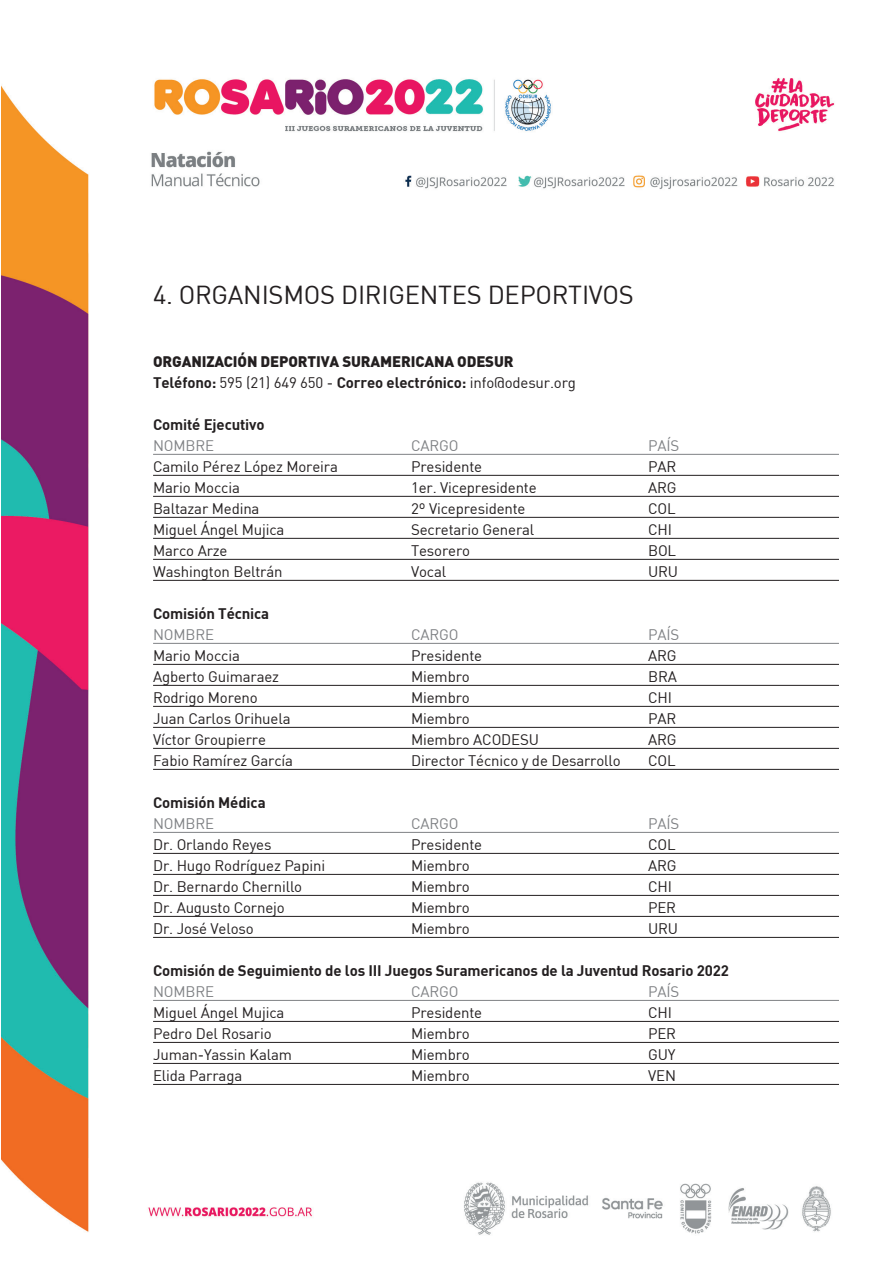
<style>
.page{position:relative;width:893px;height:1263px;background:#fff}
.page>*{position:absolute;margin:0;border:0;box-sizing:border-box;transform-origin:0 0}
.t1{font:25.5px "DIN";letter-spacing:-.01em;color:#231f20}
.t2{font:15px "DIN";letter-spacing:-.01em;color:#231f20}
.t3{font:700 15px "DIN";letter-spacing:-.01em;color:#231f20}
.t4{font:900 15px/21px "DIN";letter-spacing:-.01em;color:#231f20}
.t5{font:15px "DIN";letter-spacing:-.01em;color:#808285}
.s1{font-weight:700}
.s2{font-weight:400}
</style>
<div class="page">
<img style="left:1px;top:78px;width:838px;height:1157px">
<hr style="left:153px;top:454px;width:686px;height:1px;background:#808285">
<hr style="left:153px;top:475px;width:686px;height:1px;background:#231f20">
<hr style="left:153px;top:496px;width:686px;height:1px;background:#231f20">
<hr style="left:153px;top:517px;width:686px;height:1px;background:#231f20">
<hr style="left:153px;top:538px;width:686px;height:1px;background:#231f20">
<hr style="left:153px;top:559px;width:686px;height:1px;background:#231f20">
<hr style="left:153px;top:580px;width:686px;height:1px;background:#231f20">
<hr style="left:153px;top:643px;width:686px;height:1px;background:#808285">
<hr style="left:153px;top:664px;width:686px;height:1px;background:#231f20">
<hr style="left:153px;top:685px;width:686px;height:1px;background:#231f20">
<hr style="left:153px;top:706px;width:686px;height:1px;background:#231f20">
<hr style="left:153px;top:727px;width:686px;height:1px;background:#231f20">
<hr style="left:153px;top:748px;width:686px;height:1px;background:#231f20">
<hr style="left:153px;top:769px;width:686px;height:1px;background:#231f20">
<hr style="left:153px;top:832px;width:686px;height:1px;background:#808285">
<hr style="left:153px;top:853px;width:686px;height:1px;background:#231f20">
<hr style="left:153px;top:874px;width:686px;height:1px;background:#231f20">
<hr style="left:153px;top:895px;width:686px;height:1px;background:#231f20">
<hr style="left:153px;top:916px;width:686px;height:1px;background:#231f20">
<hr style="left:153px;top:937px;width:686px;height:1px;background:#231f20">
<hr style="left:153px;top:1000px;width:686px;height:1px;background:#808285">
<hr style="left:153px;top:1021px;width:686px;height:1px;background:#231f20">
<hr style="left:153px;top:1042px;width:686px;height:1px;background:#231f20">
<hr style="left:153px;top:1063px;width:686px;height:1px;background:#231f20">
<hr style="left:153px;top:1084px;width:686px;height:1px;background:#231f20">
<h1 class="t1" style="left:153px;top:279px;width:482px">4. ORGANISMOS DIRIGENTES DEPORTIVOS</h1>
<p class="t4" style="left:153px;top:350px;width:424px">ORGANIZACIÓN DEPORTIVA SURAMERICANA ODESUR<br><span class="s1">Teléfono:</span> <span class="s2">595 (21) 649 650 -</span> <span class="s1">Correo electrónico:</span> <span class="s2">info@odesur.org</span></p>
<p class="t3" style="left:153px;top:415px;width:113px">Comité Ejecutivo</p>
<p class="t5" style="left:153px;top:436px;width:63px">NOMBRE</p>
<p class="t5" style="left:411px;top:436px;width:49px">CARGO</p>
<p class="t5" style="left:648px;top:436px;width:33px">PAÍS</p>
<p class="t2" style="left:153px;top:457px;width:186px">Camilo Pérez López Moreira</p>
<p class="t2" style="left:411px;top:457px;width:73px">Presidente</p>
<p class="t2" style="left:648px;top:457px;width:30px">PAR</p>
<p class="t2" style="left:153px;top:478px;width:88px">Mario Moccia</p>
<p class="t2" style="left:411px;top:478px;width:127px">1er. Vicepresidente</p>
<p class="t2" style="left:648px;top:478px;width:30px">ARG</p>
<p class="t2" style="left:153px;top:499px;width:108px">Baltazar Medina</p>
<p class="t2" style="left:411px;top:499px;width:116px">2º Vicepresidente</p>
<p class="t2" style="left:648px;top:499px;width:29px">COL</p>
<p class="t2" style="left:153px;top:520px;width:133px">Miguel Ángel Mujica</p>
<p class="t2" style="left:411px;top:520px;width:125px">Secretario General</p>
<p class="t2" style="left:648px;top:520px;width:25px">CHI</p>
<p class="t2" style="left:153px;top:541px;width:76px">Marco Arze</p>
<p class="t2" style="left:411px;top:541px;width:61px">Tesorero</p>
<p class="t2" style="left:648px;top:541px;width:30px">BOL</p>
<p class="t2" style="left:153px;top:562px;width:131px">Washington Beltrán</p>
<p class="t2" style="left:411px;top:562px;width:37px">Vocal</p>
<p class="t2" style="left:648px;top:562px;width:32px">URU</p>
<p class="t3" style="left:153px;top:604px;width:118px">Comisión Técnica</p>
<p class="t5" style="left:153px;top:625px;width:63px">NOMBRE</p>
<p class="t5" style="left:411px;top:625px;width:49px">CARGO</p>
<p class="t5" style="left:648px;top:625px;width:33px">PAÍS</p>
<p class="t2" style="left:153px;top:646px;width:88px">Mario Moccia</p>
<p class="t2" style="left:411px;top:646px;width:73px">Presidente</p>
<p class="t2" style="left:648px;top:646px;width:30px">ARG</p>
<p class="t2" style="left:153px;top:667px;width:128px">Agberto Guimaraez</p>
<p class="t2" style="left:411px;top:667px;width:60px">Miembro</p>
<p class="t2" style="left:648px;top:667px;width:30px">BRA</p>
<p class="t2" style="left:153px;top:688px;width:106px">Rodrigo Moreno</p>
<p class="t2" style="left:411px;top:688px;width:60px">Miembro</p>
<p class="t2" style="left:648px;top:688px;width:25px">CHI</p>
<p class="t2" style="left:153px;top:709px;width:139px">Juan Carlos Orihuela</p>
<p class="t2" style="left:411px;top:709px;width:60px">Miembro</p>
<p class="t2" style="left:648px;top:709px;width:30px">PAR</p>
<p class="t2" style="left:153px;top:730px;width:114px">Víctor Groupierre</p>
<p class="t2" style="left:411px;top:730px;width:129px">Miembro ACODESU</p>
<p class="t2" style="left:648px;top:730px;width:30px">ARG</p>
<p class="t2" style="left:153px;top:751px;width:141px">Fabio Ramírez García</p>
<p class="t2" style="left:411px;top:751px;width:211px">Director Técnico y de Desarrollo</p>
<p class="t2" style="left:648px;top:751px;width:29px">COL</p>
<p class="t3" style="left:153px;top:793px;width:114px">Comisión Médica</p>
<p class="t5" style="left:153px;top:814px;width:63px">NOMBRE</p>
<p class="t5" style="left:411px;top:814px;width:49px">CARGO</p>
<p class="t5" style="left:648px;top:814px;width:33px">PAÍS</p>
<p class="t2" style="left:153px;top:835px;width:120px">Dr. Orlando Reyes</p>
<p class="t2" style="left:411px;top:835px;width:73px">Presidente</p>
<p class="t2" style="left:648px;top:835px;width:29px">COL</p>
<p class="t2" style="left:153px;top:856px;width:174px">Dr. Hugo Rodríguez Papini</p>
<p class="t2" style="left:411px;top:856px;width:60px">Miembro</p>
<p class="t2" style="left:648px;top:856px;width:30px">ARG</p>
<p class="t2" style="left:153px;top:877px;width:151px">Dr. Bernardo Chernillo</p>
<p class="t2" style="left:411px;top:877px;width:60px">Miembro</p>
<p class="t2" style="left:648px;top:877px;width:25px">CHI</p>
<p class="t2" style="left:153px;top:898px;width:133px">Dr. Augusto Cornejo</p>
<p class="t2" style="left:411px;top:898px;width:60px">Miembro</p>
<p class="t2" style="left:648px;top:898px;width:29px">PER</p>
<p class="t2" style="left:153px;top:919px;width:102px">Dr. José Veloso</p>
<p class="t2" style="left:411px;top:919px;width:60px">Miembro</p>
<p class="t2" style="left:648px;top:919px;width:32px">URU</p>
<p class="t3" style="left:153px;top:961px;width:577px">Comisión de Seguimiento de los III Juegos Suramericanos de la Juventud Rosario 2022</p>
<p class="t5" style="left:153px;top:982px;width:63px">NOMBRE</p>
<p class="t5" style="left:411px;top:982px;width:49px">CARGO</p>
<p class="t5" style="left:648px;top:982px;width:33px">PAÍS</p>
<p class="t2" style="left:153px;top:1003px;width:133px">Miguel Ángel Mujica</p>
<p class="t2" style="left:411px;top:1003px;width:73px">Presidente</p>
<p class="t2" style="left:648px;top:1003px;width:25px">CHI</p>
<p class="t2" style="left:153px;top:1024px;width:120px">Pedro Del Rosario</p>
<p class="t2" style="left:411px;top:1024px;width:60px">Miembro</p>
<p class="t2" style="left:648px;top:1024px;width:29px">PER</p>
<p class="t2" style="left:153px;top:1045px;width:140px">Juman-Yassin Kalam</p>
<p class="t2" style="left:411px;top:1045px;width:60px">Miembro</p>
<p class="t2" style="left:648px;top:1045px;width:29px">GUY</p>
<p class="t2" style="left:153px;top:1066px;width:91px">Elida Parraga</p>
<p class="t2" style="left:411px;top:1066px;width:60px">Miembro</p>
<p class="t2" style="left:648px;top:1066px;width:29px">VEN</p>
</div>
